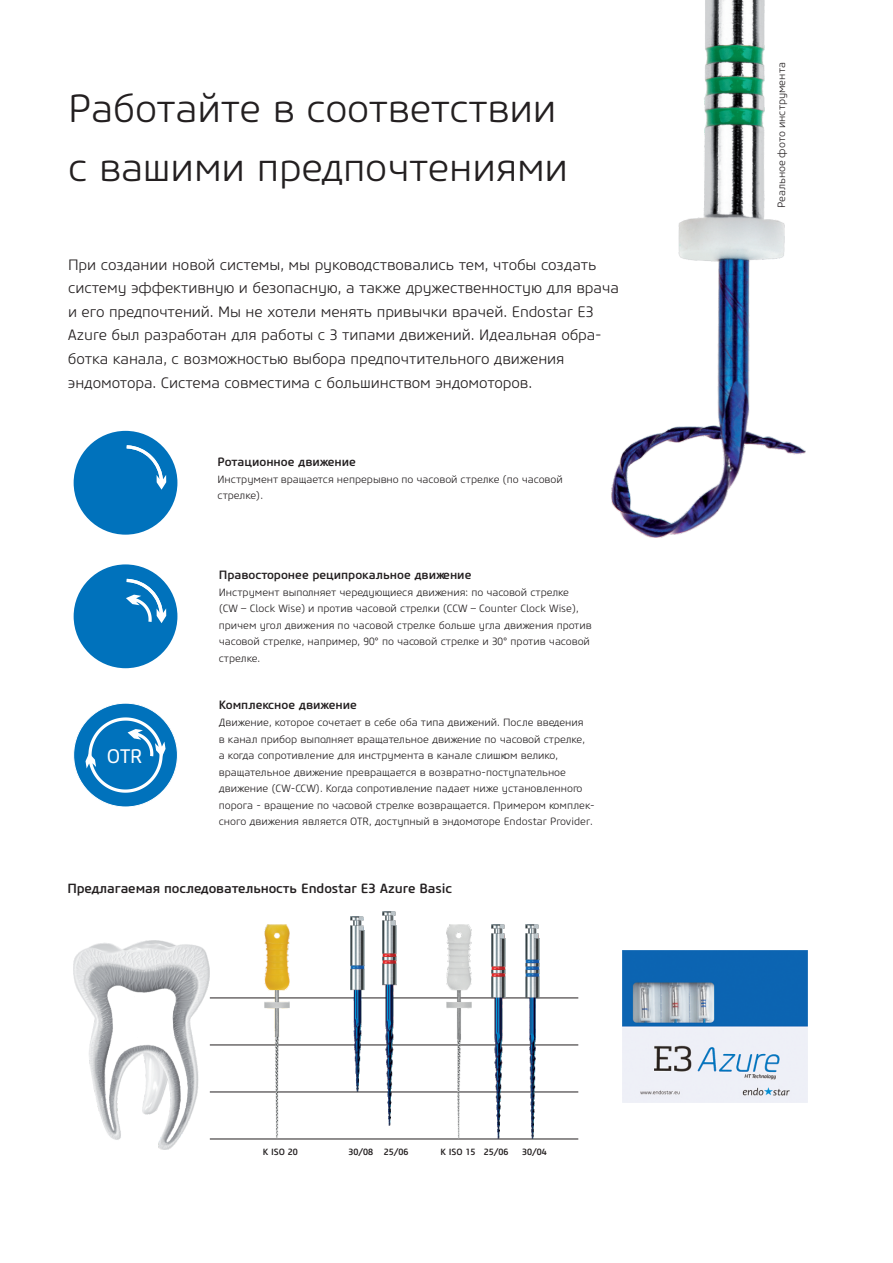
<style>
.page{position:relative;width:893px;height:1263px;background:#fff}
.page>*{position:absolute;margin:0;border:0;box-sizing:border-box;transform-origin:0 0}
.t1{font:300 39px/58.9px "Core Sans M35";letter-spacing:-.005em;color:#231f20}
.t2{font:19.5px "Core Sans M45";color:#fff}
.t3{font:300 15px/23.5px "Core Sans M35";letter-spacing:-.005em;color:#231f20}
.t4{font:500 13.2px "Core Sans M55";letter-spacing:-.005em;color:#231f20}
.t5{font:500 12px "Core Sans M55";color:#231f20}
.t6{font:300 10.5px/16.5px "Core Sans M35";color:#231f20}
.t7{font:500 9px "Core Sans M55";color:#231f20}
</style>
<div class="page">
<div style="left:74px;top:431px;width:103px;height:104px;background:#0072bc;border-radius:50%"></div>
<svg style="left:126px;top:444px;width:40px;height:46px"></svg>
<div style="left:74px;top:564px;width:103px;height:104px;background:#0072bc;border-radius:50%"></div>
<svg style="left:126px;top:577px;width:40px;height:46px"></svg>
<div style="left:73px;top:703px;width:105px;height:104px;background:#0072bc;border:1px solid #fff;border-radius:50%"></div>
<svg style="left:86px;top:717px;width:80px;height:76px"></svg>
<img style="left:611px;top:0;width:194px;height:538px">
<img style="left:74px;top:941px;width:136px;height:208px">
<hr style="left:210px;top:1138px;width:368px;height:1px;background:#231f20">
<hr style="left:210px;top:1091px;width:368px;height:1px;background:#231f20">
<hr style="left:210px;top:1044px;width:368px;height:1px;background:#231f20">
<hr style="left:210px;top:997px;width:368px;height:1px;background:#231f20">
<img style="left:622px;top:950px;width:186px;height:152px">
<img style="left:351px;top:917px;width:13px;height:174px">
<img style="left:383px;top:911px;width:13px;height:215px">
<img style="left:492px;top:924px;width:13px;height:215px">
<img style="left:526px;top:924px;width:14px;height:215px">
<img style="left:446px;top:924px;width:25px;height:215px">
<img style="left:264px;top:924px;width:25px;height:215px">
<h1 class="t1" style="left:68px;top:82px;width:502px">Работайте в соответствии с вашими предпочтениями</h1>
<p class="t3" style="left:68px;top:254px;width:552px">При создании новой системы, мы руководствовались тем, чтобы создать систему эффективную и безопасную, а также дружественностую для врача и его предпочтений. Мы не хотели менять привычки врачей. Endostar E3<br>Azure был разработан для работы с 3 типами движений. Идеальная обра&shy;ботка канала, с возможностью выбора предпочтительного движения эндомотора. Система совместима с большинством эндомоторов.</p>
<p class="t5" style="left:217px;top:457px;width:140px">Ротационное движение</p>
<p class="t6" style="left:217px;top:471px;width:347px">Инструмент вращается непрерывно по часовой стрелке (по часовой стрелке).</p>
<h2 class="t2" style="left:107px;top:749px;width:37px">OTR</h2>
<p class="t5" style="left:219px;top:570px;width:254px">Правосторонее реципрокальное движение</p>
<p class="t6" style="left:219px;top:584px;width:374px">Инструмент выполняет чередующиеся движения: по часовой стрелке<br>(CW – Clock Wise) и против часовой стрелки (CCW – Counter Clock Wise), причем угол движения по часовой стрелке больше угла движения против часовой стрелке, например, 90° по часовой стрелке и 30° против часовой стрелке.</p>
<p class="t5" style="left:219px;top:700px;width:140px">Комплексное движение</p>
<p class="t6" style="left:219px;top:715px;width:377px">Движение, которое сочетает в себе оба типа движений. После введения<br>в канал прибор выполняет вращательное движение по часовой стрелке,<br>а когда сопротивление для инструмента в канале слишком велико, вращательное движение превращается в возвратно-поступательное движение (CW-CCW). Когда сопротивление падает ниже установленного порога - вращение по часовой стрелке возвращается. Примером комплек&shy;сного движения является OTR, доступный в эндомоторе Endostar Provider.</p>
<p class="t4" style="left:67px;top:884px;width:386px">Предлагаемая последовательность Endostar E3 Azure Basic</p>
<p class="t7" style="left:263px;top:1148px;width:36px">K ISO 20</p>
<p class="t7" style="left:348px;top:1149px;width:62px">30/08 25/06</p>
<p class="t7" style="left:440px;top:1148px;width:70px">K ISO 15 25/06</p>
<p class="t7" style="left:522px;top:1149px;width:26px">30/04</p>
<p class="t6" style="left:774px;top:208px;width:147px;rotate:-90deg">Реальное фото инструмента</p>
</div>
